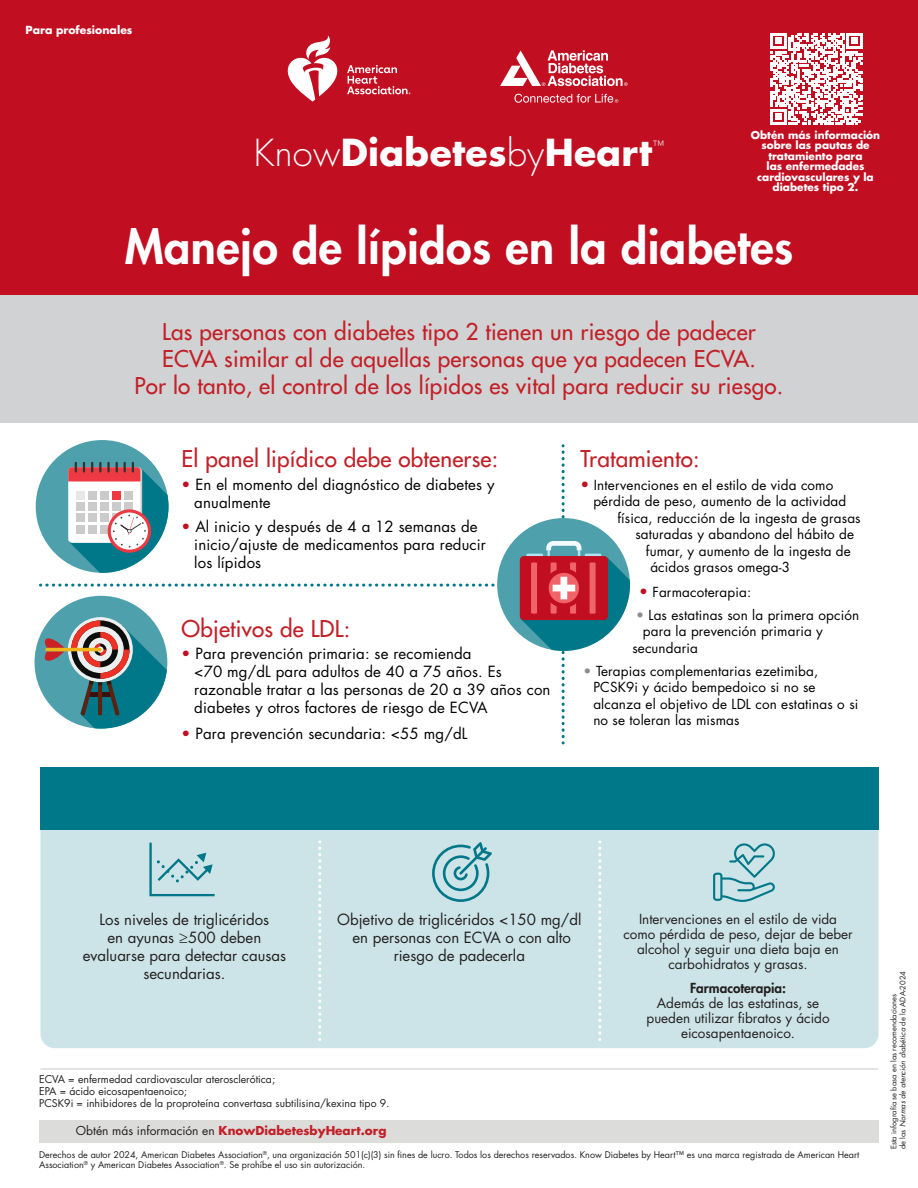
<style>
.page{position:relative;width:918px;height:1188px;background:#fff}
.page>*{position:absolute;margin:0;border:0;box-sizing:border-box;transform-origin:0 0}
.t1{font:800 46.5px "Futura Std";letter-spacing:.01em;color:#fff}
.t2{font:700 36.3px "Futura Std";letter-spacing:.01em;color:#fff}
.t3{font:500 22.5px/27px "Futura Std";letter-spacing:.01em;color:#c22027;text-align:center}
.t4{font:15px/18px "Futura Std";letter-spacing:.01em;color:#000}
.t5{font:15px/18px "Futura Std";color:#231f20;text-align:center}
.t6{font:13.5px/16.5px "Futura Std";letter-spacing:.01em;color:#000}
.t7{font:13.5px/15px "Futura Std";color:#231f20;text-align:center}
.t8{font:800 13.5px "Futura Std";color:#231f20}
.t9{font:300 12.45px "Futura Std";color:#fff}
.t10{font:700 12px "Futura Std";color:#c22027}
.t11{font:700 10.8px "Futura Std";color:#fff}
.t12{font:10.5px "Futura Std";color:#231f20}
.t13{font:700 10.5px/10.5px "Futura Std";color:#fff;text-align:center}
.t14{font:9px/10.5px "Futura Std";color:#231f20}
.t15{font:italic 7.5px "Futura Std";color:#231f20}
.t16{font:7.5px "Futura Std";color:#231f20}
.s1{font-weight:300}
.s2{color:#c10e21}
.s3{font-size:15px;color:#c10e21}
.s4{color:#8c8c8c}
.s5{font-weight:400;color:#231f20}
.s6{font-style:normal}
</style>
<div class="page">
<div style="left:0;top:293px;width:918px;height:129px;background:#d1d2d4"></div>
<div style="left:0;top:0;width:918px;height:294px;background:#c10e21"></div>
<div style="left:39px;top:1121px;width:840px;height:22px;background:#dcdcda"></div>
<hr style="left:41px;top:1069px;width:837px;height:1px;background:#c7c8ca">
<div style="left:36px;top:440px;width:133px;height:133px;background:#4da0ac;border-radius:50%"></div>
<svg style="left:41px;top:446px;width:589px;height:298px"></svg>
<div style="left:40px;top:801px;width:839px;height:247px;background:#cce4e7;border-radius:14px"></div>
<div style="left:41px;top:767px;width:838px;height:63px;background:#007889"></div>
<svg style="left:598px;top:842px;width:3px;height:198px"></svg>
<svg style="left:318px;top:842px;width:3px;height:198px"></svg>
<svg style="left:149px;top:843px;width:66px;height:53px"></svg>
<svg style="left:432px;top:842px;width:60px;height:60px"></svg>
<svg style="left:713px;top:843px;width:62px;height:59px"></svg>
<svg style="left:771px;top:33px;width:91px;height:92px"></svg>
<svg style="left:347px;top:65px;width:64px;height:29px"></svg>
<svg style="left:287px;top:35px;width:51px;height:67px"></svg>
<svg style="left:500px;top:50px;width:128px;height:36px"></svg>
<svg style="left:515px;top:94px;width:103px;height:9px"></svg>
<p class="t11" style="left:26px;top:23px;width:109px">Para profesionales</p>
<p class="t2" style="left:254px;top:128px;width:400px"><span class="s1">Know</span>Diabetes<span class="s1">by</span>Heart</p>
<p class="t9" style="left:652px;top:138px;width:13px">™</p>
<p class="t13" style="left:751px;top:129px;width:131px">Obtén más información sobre las pautas de tratamiento para<br>las enfermedades cardiovasculares y la diabetes tipo 2.</p>
<p class="t1" style="left:125px;top:218px;width:670px">Manejo de lípidos en la diabetes</p>
<p class="t3" style="left:135px;top:318px;width:650px">Las personas con diabetes tipo 2 tienen un riesgo de padecer<br>ECVA similar al de aquellas personas que ya padecen ECVA.<br>Por lo tanto, el control de los lípidos es vital para reducir su riesgo.</p>
<p class="t3" style="left:182px;top:445px;width:318px">El panel lipídico debe obtenerse:</p>
<p class="t3" style="left:581px;top:445px;width:121px">Tratamiento:</p>
<p class="t4" style="left:194px;top:476px;width:302px;text-indent:-13px"><span class="s2">•</span> En el momento del diagnóstico de diabetes y anualmente</p>
<p class="t4" style="left:194px;top:518px;width:293px;text-indent:-13px"><span class="s2">•</span> Al inicio y después de 4 a 12 semanas de inicio/ajuste de medicamentos para reducir los lípidos</p>
<p class="t3" style="left:182px;top:616px;width:170px">Objetivos de LDL:</p>
<p class="t4" style="left:194px;top:644px;width:358px;text-indent:-13px"><span class="s2">•</span> Para prevención primaria: se recomienda<br>&lt;70 mg/dL para adultos de 40 a 75 años. Es razonable tratar a las personas de 20 a 39 años con diabetes y otros factores de riesgo de ECVA</p>
<p class="t4" style="left:182px;top:725px;width:287px"><span class="s2">•</span> Para prevención secundaria: &lt;55 mg/dL</p>
<p class="t6" style="left:581px;top:477px;width:254px"><span class="s3">•</span> Intervenciones en el estilo de vida como</p>
<p class="t6" style="left:593px;top:493px;width:254px">pérdida de peso, aumento de la actividad</p>
<p class="t6" style="left:617px;top:510px;width:245px">física, reducción de la ingesta de grasas</p>
<p class="t6" style="left:635px;top:526px;width:220px">saturadas y abandono del hábito de</p>
<p class="t6" style="left:646px;top:543px;width:207px">fumar, y aumento de la ingesta de</p>
<p class="t6" style="left:650px;top:559px;width:141px">ácidos grasos omega-3</p>
<p class="t6" style="left:639px;top:584px;width:114px"><span class="s3">•</span> Farmacoterapia:</p>
<p class="t6" style="left:636px;top:607px;width:225px"><span class="s4">•</span> Las estatinas son la primera opción</p>
<p class="t6" style="left:643px;top:623px;width:182px">para la prevención primaria y</p>
<p class="t6" style="left:632px;top:640px;width:67px">secundaria</p>
<p class="t6" style="left:593px;top:663px;width:267px;text-indent:-10px"><span class="s4">•</span> Terapias complementarias ezetimiba, PCSK9i y ácido bempedoico si no se alcanza el objetivo de LDL con estatinas o si no se toleran las mismas</p>
<p class="t5" style="left:83px;top:911px;width:205px">Los niveles de triglicéridos<br>en ayunas ≥500 deben evaluarse para detectar causas secundarias.</p>
<p class="t5" style="left:337px;top:911px;width:246px">Objetivo de triglicéridos &lt;150 mg/dl en personas con ECVA o con alto riesgo de padecerla</p>
<p class="t7" style="left:623px;top:912px;width:231px">Intervenciones en el estilo de vida como pérdida de peso, dejar de beber alcohol y seguir una dieta baja en carbohidratos y grasas.</p>
<p class="t8" style="left:690px;top:979px;width:98px">Farmacoterapia:</p>
<p class="t7" style="left:647px;top:995px;width:185px">Además de las estatinas, se pueden utilizar fibratos y ácido eicosapentaenoico.</p>
<p class="t12" style="left:39px;top:1073px;width:238px">ECVA = enfermedad cardiovascular aterosclerótica;</p>
<p class="t12" style="left:39px;top:1085px;width:150px">EPA = ácido eicosapentaenoico;</p>
<p class="t12" style="left:39px;top:1097px;width:352px">PCSK9i = inhibidores de la proproteína convertasa subtilisina/kexina tipo 9.</p>
<p class="t10" style="left:76px;top:1122px;width:312px"><span class="s5">Obtén más información en</span> KnowDiabetesbyHeart.org</p>
<p class="t14" style="left:39px;top:1149px;width:822px">Derechos de autor 2024, American Diabetes Association<sup>®</sup>, una organización 501(c)(3) sin fines de lucro. Todos los derechos reservados. Know Diabetes by Heart™ es una marca registrada de American Heart<br>Association<sup>®</sup> y American Diabetes Association<sup>®</sup>. Se prohíbe el uso sin autorización.</p>
<p class="t15" style="left:898px;top:1149px;width:180px;rotate:-90deg"><span class="s6">de las</span> Normas de atención diabética <span class="s6">de la ADA-2024</span></p>
<p class="t16" style="left:889px;top:1149px;width:157px;rotate:-90deg">Esta infografía se basa en las recomendaciones</p>
</div>
